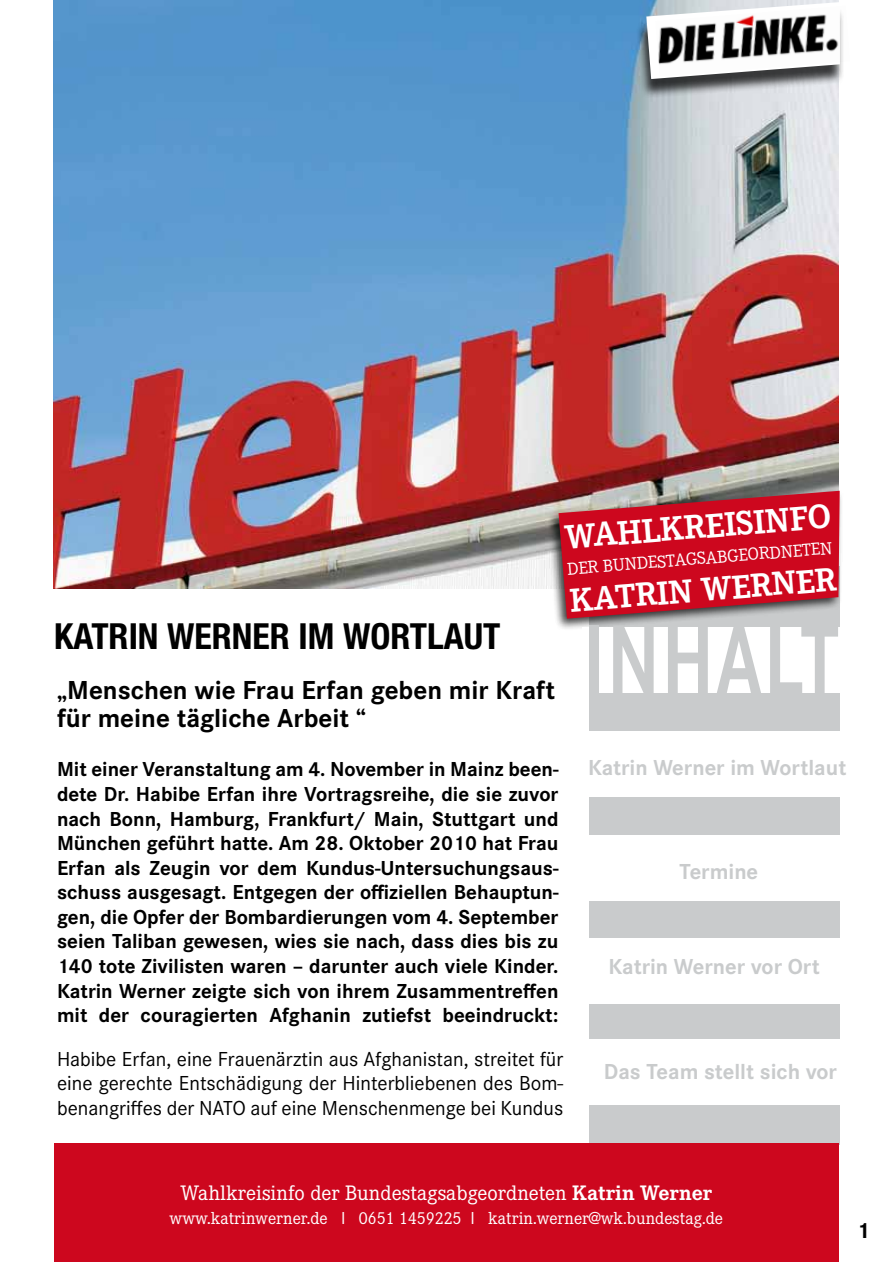
<style>
.page{position:relative;width:893px;height:1263px;background:#fff}
.page>*{position:absolute;margin:0;border:0;box-sizing:border-box;transform-origin:0 0}
.t1{font:700 101.7px "Corporate S";letter-spacing:.025em;color:#c9cbcc;scale:.75 1}
.t2{font:700 condensed 36px "Helvetica Neue";color:#000}
.t3{font:700 35.25px "Corporate E";color:#fff}
.t4{font:700 34.5px "Corporate E";color:#fff}
.t5{font:700 27px/27.9px "Corporate S";color:#000}
.t6{font:700 22.5px "Corporate S";color:#c9cbcc}
.t7{font:21.75px "Corporate E";color:#fff}
.t8{font:700 21px/24.6px "Corporate S";color:#000;text-align:justify}
.t9{font:21px/24.6px "Corporate S";color:#000;text-align:justify}
.t10{font:700 condensed 21px "Helvetica Neue";color:#000}
.t11{font:18px "Corporate E";color:#fff}
.s1{font-weight:700}
.s2{font-family:"Corporate S"}
</style>
<div class="page">
<img style="left:54px;top:0;width:785px;height:589px">
<div style="left:589px;top:566px;width:251px;height:579px;background:#c9cbcc"></div>
<div style="left:54px;top:1144px;width:785px;height:118px;background:#cd071e"></div>
<div style="left:546px;top:487px;width:297px;height:143px;background:#000;opacity:.75"></div>
<svg style="left:559px;top:491px;width:281px;height:128px;background:#c22033"></svg>
<div style="left:635px;top:6px;width:209px;height:93px;background:#000;opacity:.75"></div>
<svg style="left:646px;top:2px;width:194px;height:77px"></svg>
<img style="left:655px;top:6px;width:189px;height:70px">
<div style="left:582px;top:627px;width:268px;height:66px;background:#fff"></div>
<div style="left:580px;top:731px;width:269px;height:66px;background:#fff"></div>
<div style="left:582px;top:834px;width:268px;height:66px;background:#fff"></div>
<div style="left:580px;top:938px;width:269px;height:65px;background:#fff"></div>
<div style="left:586px;top:1039px;width:269px;height:66px;background:#fff"></div>
<h3 class="t3" style="left:563px;top:518px;width:268px;rotate:-5deg">WAHLKREISINFO</h3>
<p class="t11" style="left:567px;top:560px;width:267px;rotate:-5deg">DER BUNDESTAGSABGEORDNETEN</p>
<h3 class="t4" style="left:568px;top:582px;width:269px;rotate:-5deg">KATRIN WERNER</h3>
<h2 class="t2" style="left:54px;top:614px;width:448px">KATRIN WERNER IM WORTLAUT</h2>
<p class="t5" style="left:57px;top:677px;width:500px">„Menschen wie Frau Erfan geben mir Kraft für meine tägliche Arbeit “</p>
<p class="t8" style="left:57px;top:758px;width:503px">Mit einer Veranstaltung am 4. November in Mainz been&shy;dete Dr. Habibe Erfan ihre Vortragsreihe, die sie zuvor nach Bonn, Hamburg, Frankfurt/ Main, Stuttgart und München geführt hatte. Am 28. Oktober 2010 hat Frau Erfan als Zeugin vor dem Kundus-Untersuchungsaus&shy;schuss ausgesagt. Entgegen der offiziellen Behauptun&shy;gen, die Opfer der Bombardierungen vom 4. September seien Taliban gewesen, wies sie nach, dass dies bis zu 140 tote Zivilisten waren – darunter auch viele Kinder.<br>Katrin Werner zeigte sich von ihrem Zusammentreffen mit der couragierten Afghanin zutiefst beeindruckt:</p>
<p class="t9" style="left:57px;top:1047px;width:508px">Habibe Erfan, eine Frauenärztin aus Afghanistan, streitet für eine gerechte Entschädigung der Hinterbliebenen des Bom&shy;benangriffes der NATO auf eine Menschenmenge bei Kundus</p>
<h1 class="t1" style="left:583px;top:601px;width:343px">INHALT</h1>
<p class="t6" style="left:588px;top:755px;width:260px">Katrin Werner im Wortlaut</p>
<p class="t6" style="left:680px;top:858px;width:80px">Termine</p>
<p class="t6" style="left:608px;top:953px;width:213px">Katrin Werner vor Ort</p>
<p class="t6" style="left:604px;top:1058px;width:235px">Das Team stellt sich vor</p>
<p class="t7" style="left:181px;top:1180px;width:533px">Wahlkreisinfo der Bundestagsabgeordneten <span class="s1">Katrin Werner</span></p>
<p class="t11" style="left:170px;top:1208px;width:555px">www.katrinwerner.de <span class="s2">I</span> 0651 1459225 <span class="s2">I</span> katrin.werner@wk.bundestag.de</p>
<p class="t10" style="left:859px;top:1218px;width:12px">1</p>
</div>
